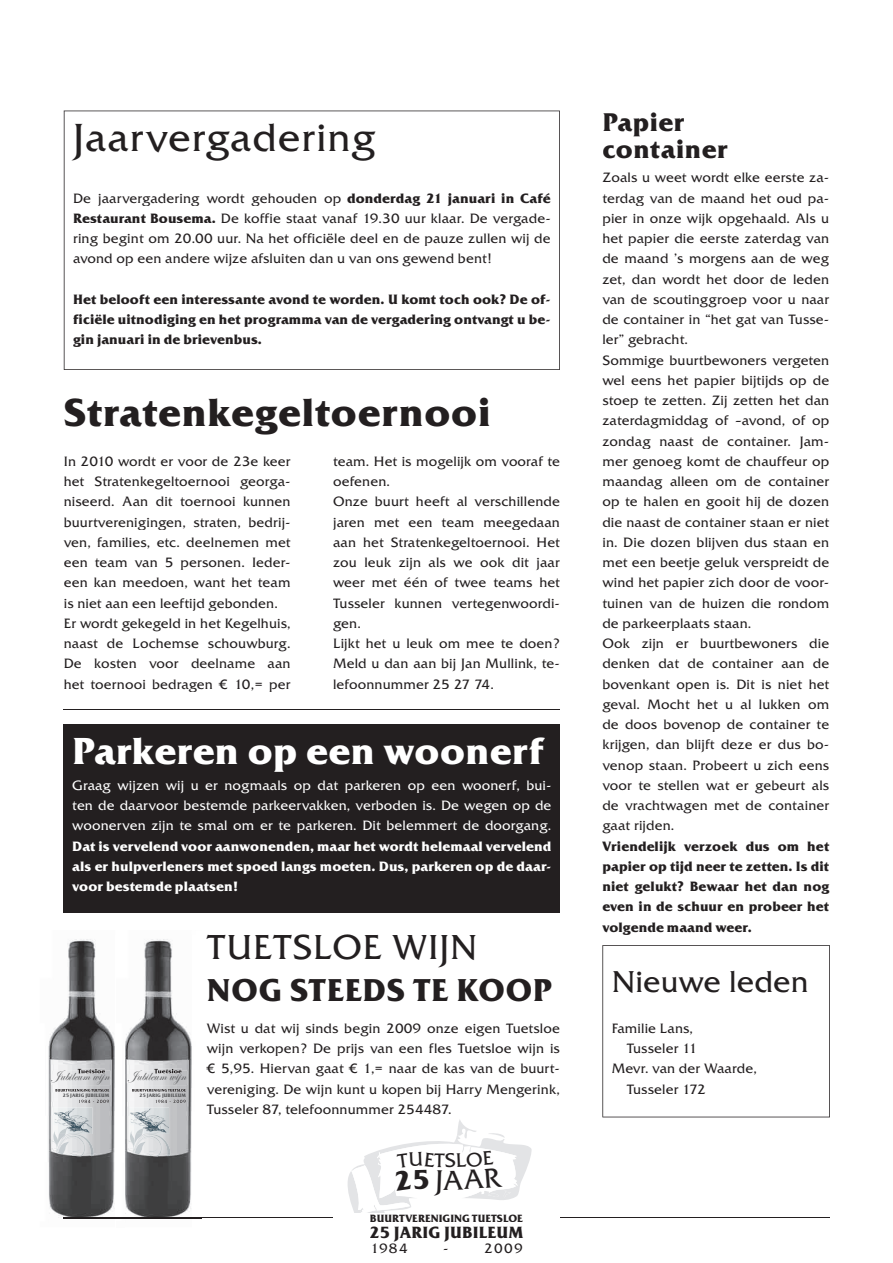
<style>
.page{position:relative;width:893px;height:1263px;background:#fff}
.page>*{position:absolute;margin:0;border:0;box-sizing:border-box;transform-origin:0 0}
.t1{font:700 39px "Friz Qua";letter-spacing:.025em;color:#231f20}
.t2{font:39px "Friz Qua";letter-spacing:.025em;color:#231f20}
.t3{font:700 37.5px "Friz Qua";letter-spacing:.015em;color:#fff}
.t4{font:34.5px "Friz Qua";letter-spacing:.025em;color:#231f20}
.t5{font:700 31.5px "Friz Qua";letter-spacing:.025em;color:#231f20}
.t6{font:30px "Friz Qua";letter-spacing:.005em;color:#231f20}
.t7{font:700 25.5px/27px "Friz Qua";letter-spacing:.025em;color:#231f20}
.t8{font:700 16.2px "Friz Qua";letter-spacing:.01em;color:#231f20}
.t9{font:14.25px "Edwardian Script ITC";letter-spacing:.01em;color:#57585a}
.t10{font:13.5px/20.2px "Friz Qua";letter-spacing:.01em;color:#231f20}
.t11{font:700 13.5px/20.2px "Friz Qua";letter-spacing:.01em;color:#231f20;text-align:justify}
.t12{font:13.5px/20.2px "Friz Qua";letter-spacing:.01em;color:#fff;text-align:justify}
.t13{font:700 13.5px/20.2px "Friz Qua";letter-spacing:.01em;color:#fff;text-align:justify}
.t14{font:700 10.5px "Friz Qua";color:#231f20}
.t15{font:700 4.95px "Friz Qua";letter-spacing:.01em;color:#57585a}
.s1{font-weight:700}
</style>
<div class="page">
<hr style="left:560px;top:1217px;width:269px;height:1px;background:#231f20">
<img style="left:48px;top:939px;width:69px;height:280px">
<img style="left:51px;top:1071px;width:60px;height:14px">
<img style="left:55px;top:1089px;width:54px;height:2px">
<img style="left:79px;top:1099px;width:30px;height:4px">
<img style="left:82px;top:1069px;width:23px;height:2px">
<img style="left:82px;top:1071px;width:23px;height:2px">
<svg style="left:78px;top:1069px;width:4px;height:4px"></svg>
<img style="left:52px;top:1107px;width:40px;height:27px">
<img style="left:68px;top:1121px;width:17px;height:13px">
<img style="left:56px;top:1134px;width:39px;height:22px">
<svg style="left:51px;top:1128px;width:18px;height:26px"></svg>
<img style="left:61px;top:1137px;width:21px;height:15px">
<img style="left:125px;top:939px;width:67px;height:195px">
<img style="left:125px;top:1134px;width:76px;height:85px">
<img style="left:128px;top:1071px;width:59px;height:14px">
<img style="left:132px;top:1089px;width:54px;height:2px">
<img style="left:156px;top:1099px;width:30px;height:4px">
<img style="left:159px;top:1069px;width:23px;height:2px">
<img style="left:159px;top:1071px;width:23px;height:2px">
<svg style="left:154px;top:1069px;width:5px;height:4px"></svg>
<img style="left:129px;top:1107px;width:40px;height:27px">
<img style="left:145px;top:1121px;width:16px;height:13px">
<img style="left:133px;top:1134px;width:39px;height:22px">
<svg style="left:128px;top:1128px;width:18px;height:26px"></svg>
<img style="left:137px;top:1137px;width:21px;height:15px">
<hr style="left:201px;top:1217px;width:132px;height:1px;background:#231f20">
<img style="left:64px;top:1217px;width:53px;height:1px">
<img style="left:125px;top:1217px;width:76px;height:1px">
<svg style="left:117px;top:1217px;width:8px;height:2px"></svg>
<svg style="left:64px;top:111px;width:496px;height:259px"></svg>
<svg style="left:602px;top:945px;width:228px;height:172px"></svg>
<div style="left:64px;top:724px;width:496px;height:189px;background:#231f20"></div>
<hr style="left:64px;top:709px;width:496px;height:1px;background:#231f20">
<svg style="left:348px;top:1120px;width:184px;height:93px"></svg>
<h1 class="t2" style="left:73px;top:113px;width:304px">Jaarvergadering</h1>
<p class="t10" style="left:73px;top:188px;width:479px;text-align:justify">De jaarvergadering wordt gehouden op <span class="s1">donderdag 21 januari in Café Restaurant Bousema.</span> De koffie staat vanaf 19.30 uur klaar. De vergade&shy;ring begint om 20.00 uur. Na het officiële deel en de pauze zullen wij de avond op een andere wijze afsluiten dan u van ons gewend bent!</p>
<p class="t11" style="left:73px;top:289px;width:479px">Het belooft een interessante avond te worden. U komt toch ook? De of&shy;ficiële uitnodiging en het programma van de vergadering ontvangt u be&shy;gin januari in de brievenbus.</p>
<h1 class="t1" style="left:64px;top:388px;width:428px">Stratenkegeltoernooi</h1>
<p class="t10" style="left:64px;top:451px;width:228px">In 2010 wordt er voor de 23e keer het Stratenkegeltoernooi georga&shy;niseerd. Aan dit toernooi kunnen buurtverenigingen, straten, bedrij&shy;ven, families, etc. deelnemen met een team van 5 personen. Ieder&shy;een kan meedoen, want het team is niet aan een leeftijd gebonden.<br>Er wordt gekegeld in het Kegelhuis, naast de Lochemse schouwburg.<br>De kosten voor deelname aan het toernooi bedragen € 10,= per</p>
<p class="t10" style="left:333px;top:451px;width:228px">team. Het is mogelijk om vooraf te oefenen.<br>Onze buurt heeft al verschillende jaren met een team meegedaan aan het Stratenkegeltoernooi. Het zou leuk zijn als we ook dit jaar weer met één of twee teams het<br>Tusseler kunnen vertegenwoordi&shy;gen.<br>Lijkt het u leuk om mee te doen?<br>Meld u dan aan bij Jan Mullink, te&shy;lefoonnummer 25 27 74.</p>
<h2 class="t3" style="left:72px;top:728px;width:473px">Parkeren op een woonerf</h2>
<p class="t12" style="left:72px;top:775px;width:481px">Graag wijzen wij u er nogmaals op dat parkeren op een woonerf, bui&shy;ten de daarvoor bestemde parkeervakken, verboden is. De wegen op de woonerven zijn te smal om er te parkeren. Dit belemmert de doorgang.</p>
<p class="t13" style="left:72px;top:836px;width:481px">Dat is vervelend voor aanwonenden, maar het wordt helemaal vervelend als er hulpverleners met spoed langs moeten. Dus, parkeren op de daar&shy;voor bestemde plaatsen!</p>
<p class="t9" style="left:52px;top:1068px;width:58px">Jubileum wijn</p>
<p class="t15" style="left:63px;top:1092px;width:48px">25 JARIG JUBILEUM</p>
<p class="t9" style="left:129px;top:1068px;width:58px">Jubileum wijn</p>
<p class="t15" style="left:140px;top:1092px;width:48px">25 JARIG JUBILEUM</p>
<h3 class="t4" style="left:207px;top:925px;width:272px">TUETSLOE WIJN</h3>
<h3 class="t5" style="left:207px;top:970px;width:347px">NOG STEEDS TE KOOP</h3>
<p class="t10" style="left:207px;top:1018px;width:354px;text-align:justify">Wist u dat wij sinds begin 2009 onze eigen Tuetsloe wijn verkopen? De prijs van een fles Tuetsloe wijn is € 5,95. Hiervan gaat € 1,= naar de kas van de buurt&shy;vereniging. De wijn kunt u kopen bij Harry Mengerink, Tusseler 87, telefoonnummer 254487.</p>
<p class="t14" style="left:370px;top:1211px;width:155px">BUURTVERENIGING TUETSLOE</p>
<p class="t8" style="left:370px;top:1222px;width:155px">25 JARIG JUBILEUM</p>
<p class="t10" style="left:370px;top:1238px;width:39px">1984</p>
<p class="t10" style="left:443px;top:1238px;width:7px">-</p>
<p class="t10" style="left:484px;top:1238px;width:40px">2009</p>
<h3 class="t7" style="left:602px;top:108px;width:127px">Papier container</h3>
<p class="t10" style="left:602px;top:167px;width:228px">Zoals u weet wordt elke eerste za&shy;terdag van de maand het oud pa&shy;pier in onze wijk opgehaald. Als u het papier die eerste zaterdag van de maand ’s morgens aan de weg zet, dan wordt het door de leden van de scoutinggroep voor u naar de container in “het gat van Tusse&shy;ler” gebracht.<br>Sommige buurtbewoners vergeten wel eens het papier bijtijds op de stoep te zetten. Zij zetten het dan zaterdagmiddag of –avond, of op zondag naast de container. Jam&shy;mer genoeg komt de chauffeur op maandag alleen om de container op te halen en gooit hij de dozen die naast de container staan er niet in. Die dozen blijven dus staan en met een beetje geluk verspreidt de wind het papier zich door de voor&shy;tuinen van de huizen die rondom de parkeerplaats staan.<br>Ook zijn er buurtbewoners die denken dat de container aan de bovenkant open is. Dit is niet het geval. Mocht het u al lukken om de doos bovenop de container te krijgen, dan blijft deze er dus bo&shy;venop staan. Probeert u zich eens voor te stellen wat er gebeurt als de vrachtwagen met de container gaat rijden.</p>
<p class="t11" style="left:602px;top:836px;width:228px">Vriendelijk verzoek dus om het papier op tijd neer te zetten. Is dit niet gelukt? Bewaar het dan nog even in de schuur en probeer het volgende maand weer.</p>
<h3 class="t6" style="left:612px;top:963px;width:198px">Nieuwe leden</h3>
<p class="t10" style="left:612px;top:1018px;width:83px">Familie Lans,</p>
<p class="t10" style="left:627px;top:1038px;width:72px">Tusseler 11</p>
<p class="t10" style="left:612px;top:1058px;width:147px">Mevr. van der Waarde,</p>
<p class="t10" style="left:627px;top:1079px;width:81px">Tusseler 172</p>
</div>
